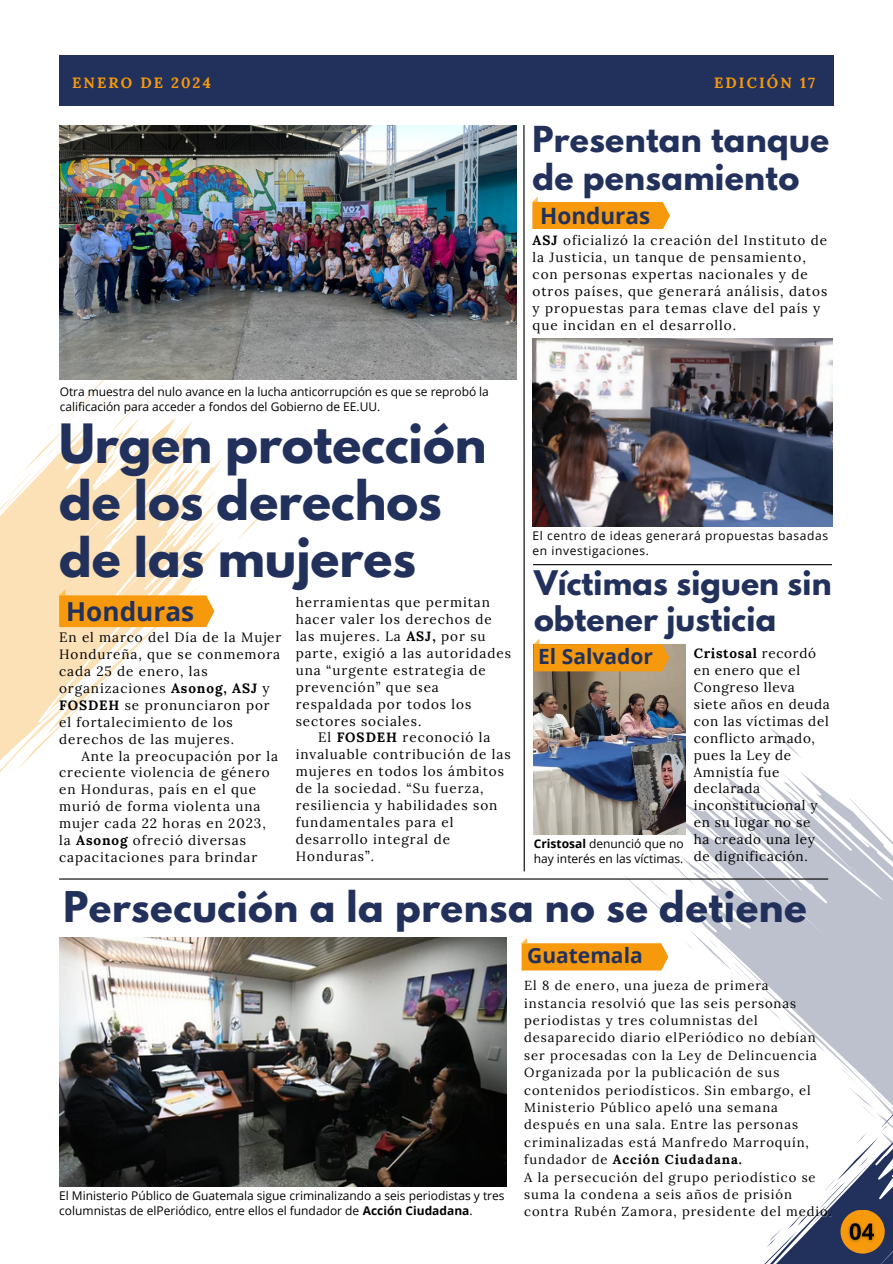
<style>
.page{position:relative;width:893px;height:1264px;background:#fff}
.page>*{position:absolute;margin:0;border:0;box-sizing:border-box;transform-origin:0 0}
.t1{font:700 48px/57px "League Spartan";color:#22315c}
.t2{font:700 37.5px "League Spartan";letter-spacing:.015em;color:#22315c}
.t3{font:700 31.65px/37.5px "League Spartan";letter-spacing:.01em;color:#22315c}
.t4{font:700 30px/36px "League Spartan";letter-spacing:.005em;color:#22315c}
.t5{font:700 26.25px "Open Sans";color:#22315c}
.t6{font:700 22.5px "Open Sans";color:#22315c}
.t7{font:700 21px "Open Sans";color:#22315c}
.t8{font:700 14.85px "Lora";letter-spacing:.14em;color:#f7990c}
.t9{font:13.5px/16.8px "Lora";letter-spacing:.07em;color:#000}
.t10{font:13.5px/16.8px "Lora";letter-spacing:.05em;color:#000}
.t11{font:13.05px/17.4px "Lora";letter-spacing:.07em;color:#000}
.t12{font:12px/15px "Open Sans";color:#000}
.t13{font:12px/15px "Open Sans";letter-spacing:.05em;color:#000}
.s1{font-weight:700}
</style>
<div class="page">
<svg style="left:0;top:379px;width:269px;height:394px"></svg>
<img style="left:59px;top:125px;width:457px;height:254px">
<img style="left:533px;top:644px;width:152px;height:82px">
<hr style="left:533px;top:564px;width:298px;height:1px;background:#000">
<img style="left:532px;top:338px;width:300px;height:188px">
<svg style="left:532px;top:197px;width:138px;height:32px"></svg>
<div style="left:59px;top:56px;width:774px;height:49px;background:#22315c"></div>
<svg style="left:521px;top:726px;width:371px;height:537px"></svg>
<hr style="left:59px;top:878px;width:769px;height:1px;background:#000">
<img style="left:60px;top:937px;width:446px;height:249px">
<svg style="left:533px;top:639px;width:136px;height:32px"></svg>
<hr style="left:523px;top:125px;width:1px;height:746px;background:#000">
<h3 class="t8" style="left:72px;top:73px;width:140px">ENERO DE 2024</h3>
<p class="t8" style="left:714px;top:73px;width:102px">EDICIÓN 17</p>
<p class="t3" style="left:532px;top:125px;width:298px">Presentan tanque de pensamiento</p>
<h1 class="t6" style="left:540px;top:199px;width:111px">Honduras</h1>
<h6 class="t12" style="left:60px;top:383px;width:431px">Otra muestra del nulo avance en la lucha anticorrupción es que se reprobó la calificación para acceder a fondos del Gobierno de EE.UU.</h6>
<p class="t1" style="left:59px;top:421px;width:429px">Urgen protección de los derechos de las mujeres</p>
<h6 class="t5" style="left:66px;top:593px;width:129px">Honduras</h6>
<h5 class="t9" style="left:296px;top:594px;width:217px">herramientas que permitan hacer valer los derechos de las mujeres. La <span class="s1">ASJ,</span> por su parte, exigió a las autoridades una “urgente estrategia de prevención” que sea respaldada por todos los sectores sociales.</h5>
<p class="t9" style="left:296px;top:729px;width:216px;text-indent:22px">El <span class="s1">FOSDEH</span> reconoció la invaluable contribución de las mujeres en todos los ámbitos de la sociedad. “Su fuerza, resiliencia y habilidades son fundamentales para el desarrollo integral de<br>Honduras”.</p>
<h3 class="t9" style="left:59px;top:629px;width:223px">En el marco del Día de la Mujer<br>Hondureña, que se conmemora cada 25 de enero, las organizaciones <span class="s1">Asonog, ASJ</span> y<br><span class="s1">FOSDEH</span> se pronunciaron por el fortalecimiento de los derechos de las mujeres.</h3>
<h5 class="t9" style="left:59px;top:747px;width:220px;text-indent:22px">Ante la preocupación por la creciente violencia de género en Honduras, país en el que murió de forma violenta una mujer cada 22 horas en 2023, la <span class="s1">Asonog</span> ofreció diversas capacitaciones para brindar</h5>
<p class="t9" style="left:532px;top:232px;width:296px"><span class="s1">ASJ</span> oficializó la creación del Instituto de la Justicia, un tanque de pensamiento, con personas expertas nacionales y de otros países, que generará análisis, datos y propuestas para temas clave del país y que incidan en el desarrollo.</p>
<p class="t13" style="left:532px;top:527px;width:297px">El centro de ideas generará propuestas basadas en investigaciones.</p>
<h4 class="t4" style="left:534px;top:568px;width:299px">Víctimas siguen sin obtener justicia</h4>
<p class="t7" style="left:538px;top:641px;width:116px">El Salvador</p>
<p class="t10" style="left:693px;top:645px;width:138px"><span class="s1">Cristosal</span> recordó en enero que el<br>Congreso lleva siete años en deuda con las víctimas del conflicto armado, pues la Ley de<br>Amnistía fue declarada inconstitucional y en su lugar no se<br>ha creado una ley de dignificación.</p>
<p class="t12" style="left:533px;top:835px;width:151px"><span class="s1">Cristosal</span> denunció que no hay interés en las víctimas.</p>
<h2 class="t2" style="left:63px;top:888px;width:744px">Persecución a la prensa no se detiene</h2>
<p class="t12" style="left:59px;top:1187px;width:447px">El Ministerio Público de Guatemala sigue criminalizando a seis periodistas y tres columnistas de elPeriódico, entre ellos el fundador de <span class="s1">Acción Ciudadana</span>.</p>
<h3 class="t7" style="left:527px;top:940px;width:117px">Guatemala</h3>
<p class="t11" style="left:524px;top:976px;width:246px">El 8 de enero, una jueza de primera</p>
<p class="t11" style="left:524px;top:994px;width:273px">instancia resolvió que las seis personas</p>
<h2 class="t11" style="left:524px;top:1011px;width:235px">periodistas y tres columnistas del</h2>
<p class="t11" style="left:524px;top:1028px;width:293px">desaparecido diario elPeriódico no debían</p>
<h5 class="t11" style="left:524px;top:1046px;width:294px">ser procesadas con la Ley de Delincuencia</h5>
<p class="t11" style="left:524px;top:1063px;width:256px">Organizada por la publicación de sus</p>
<p class="t11" style="left:524px;top:1081px;width:288px">contenidos periodísticos. Sin embargo, el</p>
<p class="t11" style="left:524px;top:1098px;width:309px">Ministerio Público apeló una semana después en una sala. Entre las personas criminalizadas está Manfredo Marroquín, fundador de <span class="s1">Acción Ciudadana.<br></span>A la persecución del grupo periodístico se suma la condena a seis años de prisión contra Rubén Zamora, presidente del medio.</p>
</div>
